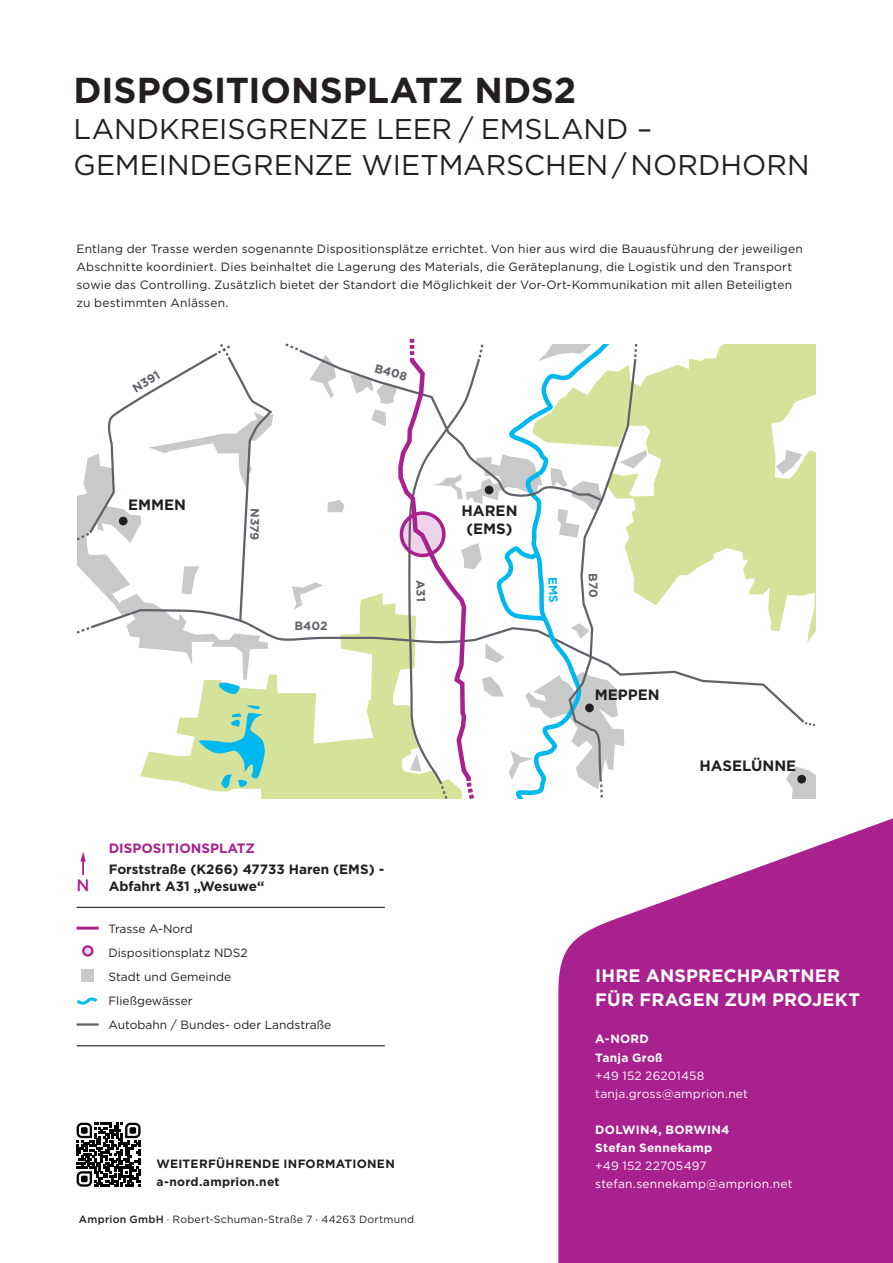
<style>
.page{position:relative;width:893px;height:1263px;background:#fff}
.page>*{position:absolute;margin:0;border:0;box-sizing:border-box;transform-origin:0 0}
.t1{font:700 36px "Gotham";color:#231f20}
.t2{font:28.5px/36px "Gotham";color:#231f20}
.t3{font:700 18px "Gotham";letter-spacing:.005em;color:#fff}
.t4{font:500 16.5px "Gotham";color:#a9218e}
.t5{font:700 15px/18px "Gotham";color:#231f20;text-align:center}
.t6{font:700 13.5px/16.5px "Gotham";color:#231f20}
.t7{font:700 13.5px "Gotham";color:#a9218e}
.t8{font:12px/18px "Gotham";letter-spacing:.015em;color:#231f20}
.t9{font:12px/18px "Gotham";letter-spacing:.015em;color:#fff}
.t10{font:700 12px/18px "Gotham";letter-spacing:.02em;color:#fff}
.t11{font:700 12px "Gotham";letter-spacing:.025em;color:#231f20}
.t12{font:700 12px "Gotham";letter-spacing:-.01em;color:#5f6369}
.t13{font:12px "Gotham";letter-spacing:-.005em;color:#231f20}
.t14{font:10.5px "Gotham";letter-spacing:.025em;color:#231f20}
.s1{font-weight:500}
.s2{font-weight:700}
.s3{font-weight:400}
</style>
<div class="page">
<svg style="left:77px;top:1123px;width:64px;height:64px"></svg>
<svg style="left:140px;top:725px;width:210px;height:74px;fill:#d5e29a"></svg>
<svg style="left:647px;top:344px;width:169px;height:299px;fill:#d5e29a"></svg>
<svg style="left:327px;top:503px;width:17px;height:9px"></svg>
<svg style="left:776px;top:450px;width:28px;height:25px"></svg>
<svg style="left:292px;top:582px;width:31px;height:26px"></svg>
<svg style="left:786px;top:766px;width:30px;height:33px"></svg>
<div style="left:797px;top:775px;width:9px;height:8px;background:#231f20;border-radius:50%"></div>
<svg style="left:285px;top:343px;width:12px;height:8px"></svg>
<svg style="left:807px;top:722px;width:9px;height:5px"></svg>
<svg style="left:129px;top:608px;width:678px;height:117px"></svg>
<svg style="left:77px;top:344px;width:196px;height:291px"></svg>
<svg style="left:217px;top:682px;width:24px;height:13px"></svg>
<svg style="left:196px;top:705px;width:69px;height:84px"></svg>
<svg style="left:297px;top:348px;width:53px;height:155px"></svg>
<hr style="left:77px;top:907px;width:308px;height:1px;background:#231f20">
<hr style="left:77px;top:1045px;width:308px;height:1px;background:#231f20">
<hr style="left:77px;top:927px;width:22px;height:3px;background:#a9218e">
<div style="left:83px;top:947px;width:9px;height:8px;border:3px solid #a9218e;border-radius:50%"></div>
<div style="left:82px;top:945px;width:11px;height:12px;border:2px solid #a9218e;border-radius:50%"></div>
<div style="left:81px;top:969px;width:13px;height:13px;background:#c8c9c9"></div>
<svg style="left:76px;top:997px;width:22px;height:8px"></svg>
<hr style="left:77px;top:1023px;width:22px;height:3px;background:#5f6369">
<svg style="left:558px;top:818px;width:335px;height:445px;fill:#a9218e"></svg>
<svg style="left:80px;top:852px;width:6px;height:23px"></svg>
<svg style="left:350px;top:339px;width:297px;height:485px"></svg>
<p class="t1" style="left:73px;top:66px;width:504px">DISPOSITIONSPLATZ NDS2</p>
<p class="t2" style="left:73px;top:110px;width:738px">LANDKREISGRENZE LEER / EMSLAND –<br>GEMEINDEGRENZE WIETMARSCHEN / NORDHORN</p>
<p class="t8" style="left:77px;top:240px;width:728px">Entlang der Trasse werden sogenannte Dispositionsplätze errichtet. Von hier aus wird die Bauausführung der jeweiligen Abschnitte koordiniert. Dies beinhaltet die Lagerung des Materials, die Geräteplanung, die Logistik und den Transport sowie das Controlling. Zusätzlich bietet der Standort die Möglichkeit der Vor-Ort-Kommunikation mit allen Beteiligten zu bestimmten Anlässen.</p>
<p class="t12" style="left:129px;top:382px;width:31px;rotate:-32deg">N391</p>
<p class="t5" style="left:128px;top:496px;width:59px">EMMEN</p>
<p class="t12" style="left:377px;top:360px;width:35px;rotate:16deg">B408</p>
<p class="t12" style="left:263px;top:508px;width:33px;rotate:91deg">N379</p>
<p class="t12" style="left:294px;top:618px;width:35px">B402</p>
<p class="t5" style="left:462px;top:501px;width:57px">HAREN (EMS)</p>
<p class="t4" style="left:77px;top:874px;width:15px">N</p>
<p class="t7" style="left:109px;top:839px;width:148px">DISPOSITIONSPLATZ</p>
<p class="t6" style="left:109px;top:861px;width:277px">Forststraße (K266) 47733 Haren (EMS) -<br>Abfahrt A31 „Wesuwe“</p>
<p class="t13" style="left:108px;top:921px;width:86px">Trasse A-Nord</p>
<p class="t8" style="left:108px;top:943px;width:141px">Dispositionsplatz NDS2</p>
<p class="t8" style="left:108px;top:967px;width:124px">Stadt und Gemeinde</p>
<p class="t8" style="left:108px;top:991px;width:86px">Fließgewässer</p>
<p class="t8" style="left:108px;top:1015px;width:224px">Autobahn / Bundes- oder Landstraße</p>
<p class="t11" style="left:156px;top:1156px;width:240px">WEITERFÜHRENDE INFORMATIONEN</p>
<p class="t11" style="left:156px;top:1174px;width:125px">a-nord.amprion.net</p>
<p class="t14" style="left:79px;top:1212px;width:337px"><span class="s1">Amprion GmbH</span> · Robert-Schuman-Straße 7 · 44263 Dortmund</p>
<p class="t12" style="left:601px;top:573px;width:26px;rotate:90deg">B70</p>
<p class="t5" style="left:595px;top:686px;width:67px">MEPPEN</p>
<p class="t5" style="left:699px;top:757px;width:98px">HASELÜNNE</p>
<p class="t3" style="left:595px;top:964px;width:246px">IHRE ANSPRECHPARTNER</p>
<p class="t3" style="left:595px;top:988px;width:266px">FÜR FRAGEN ZUM PROJEKT</p>
<p class="t10" style="left:595px;top:1030px;width:55px">A-NORD</p>
<p class="t9" style="left:595px;top:1048px;width:111px"><span class="s2">Tanja Groß<br></span>+49 152 26201458</p>
<p class="t9" style="left:595px;top:1084px;width:154px">tanja.gross@amprion.net</p>
<p class="t10" style="left:595px;top:1120px;width:136px">DOLWIN4, BORWIN4</p>
<p class="t10" style="left:595px;top:1138px;width:118px">Stefan Sennekamp <span class="s3">+49 152 22705497</span></p>
<p class="t9" style="left:595px;top:1174px;width:199px">stefan.sennekamp@amprion.net</p>
</div>
